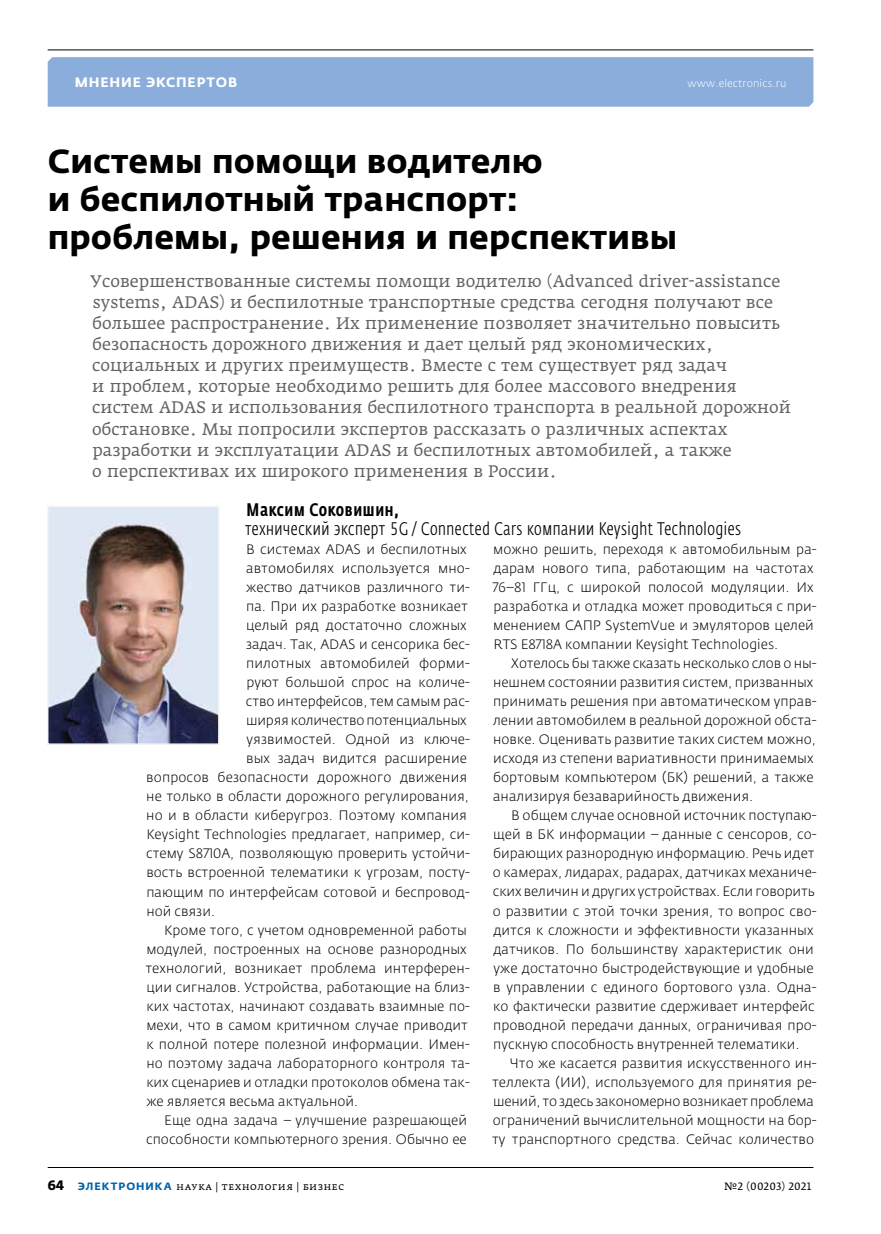
<style>
.page{position:relative;width:881px;height:1234px;background:#fff}
.page>*{position:absolute;margin:0;border:0;box-sizing:border-box;transform-origin:0 0}
.t1{font:700 33px/38.1px "Fedra Sans Pro";letter-spacing:.005em;color:#000}
.t2{font:300 18px "Fedra Sans Cond Pro";letter-spacing:.035em;color:#000}
.t3{font:500 18px "Fedra Sans Cond Pro";letter-spacing:.035em;color:#000}
.t4{font:16.5px/21px "Fedra Serif A Pro";letter-spacing:.005em;color:#646363}
.t5{font:300 13.5px/19px "Fedra Sans Pro";letter-spacing:.005em;color:#000}
.t6{font:300 13.5px "Fedra Sans Pro";letter-spacing:-.015em;color:#000}
.t7{font:700 13.5px "Fedra Sans Alt Pro";letter-spacing:.06em;color:#fff}
.t8{font:10.5px "Fedra Serif A Pro";letter-spacing:.03em;color:#000}
.t9{font:300 10.5px "Fedra Sans Pro";letter-spacing:.015em;color:#fff}
.s1{font-family:"Fedra Sans Pro";font-weight:700;font-size:13.5px}
.s2{font-family:"Fedra Sans Alt Pro";font-weight:700;color:#0061a7}
</style>
<div class="page">
<div style="left:48px;top:57px;width:765px;height:50px;background:#8baddc"></div>
<hr style="left:48px;top:49px;width:765px;height:1px;background:#000">
<hr style="left:48px;top:1166px;width:765px;height:1px;background:#000">
<img style="left:50px;top:508px;width:166px;height:233px">
<div style="left:47px;top:505px;width:172px;height:239px;border:2px solid #f6f6f6"></div>
<p class="t7" style="left:75px;top:74px;width:164px">Мнение экспертов</p>
<p class="t9" style="left:687px;top:77px;width:100px">www.electronics.ru</p>
<h1 class="t1" style="left:48px;top:142px;width:630px">Системы помощи водителю<br>и беспилотный транспорт: проблемы, решения и перспективы</h1>
<p class="t4" style="left:90px;top:271px;width:702px">Усовершенствованные системы помощи водителю (Advanced driver-assistance systems, ADAS) и беспилотные транспортные средства сегодня получают все большее распространение. Их применение позволяет значительно повысить безопасность дорожного движения и дает целый ряд экономических, социальных и других преимуществ. Вместе с тем существует ряд задач<br>и проблем, которые необходимо решить для более массового внедрения систем ADAS и использования беспилотного транспорта в реальной дорожной обстановке. Мы попросили экспертов рассказать о различных аспектах разработки и эксплуатации ADAS и беспилотных автомобилей, а также<br>о перспективах их широкого применения в России.</p>
<h2 class="t3" style="left:246px;top:498px;width:154px">Максим Соковишин,</h2>
<h2 class="t2" style="left:245px;top:518px;width:497px">технический эксперт 5G / Connected Cars компании Keysight Technologies</h2>
<p class="t5" style="left:246px;top:539px;width:222px">В системах ADAS и беспилотных</p>
<p class="t5" style="left:246px;top:558px;width:225px">автомобилях используется мно-</p>
<p class="t5" style="left:246px;top:577px;width:225px">жество датчиков различного ти-</p>
<p class="t5" style="left:246px;top:596px;width:223px">па. При их разработке возникает</p>
<p class="t5" style="left:246px;top:615px;width:222px">целый ряд достаточно сложных</p>
<p class="t5" style="left:246px;top:634px;width:225px">задач. Так, ADAS и сенсорика бес-</p>
<p class="t5" style="left:246px;top:653px;width:225px">пилотных автомобилей форми-</p>
<p class="t5" style="left:246px;top:672px;width:225px">руют большой спрос на количе-</p>
<p class="t5" style="left:246px;top:691px;width:225px">ство интерфейсов, тем самым рас-</p>
<p class="t6" style="left:246px;top:711px;width:222px">ширяя количество потенциальных</p>
<p class="t5" style="left:246px;top:729px;width:225px">уязвимостей. Одной из ключе-</p>
<p class="t5" style="left:246px;top:748px;width:222px">вых задач видится расширение</p>
<p class="t5" style="left:146px;top:767px;width:322px">вопросов безопасности дорожного движения</p>
<p class="t5" style="left:146px;top:786px;width:324px">не только в области дорожного регулирования,</p>
<p class="t5" style="left:146px;top:805px;width:322px">но и в области киберугроз. Поэтому компания</p>
<p class="t5" style="left:146px;top:825px;width:325px">Keysight Technologies предлагает, например, си-</p>
<p class="t5" style="left:146px;top:844px;width:325px">стему S8710A, позволяющую проверить устойчи-</p>
<p class="t5" style="left:146px;top:863px;width:325px">вость встроенной телематики к угрозам, посту-</p>
<p class="t5" style="left:146px;top:882px;width:325px">пающим по интерфейсам сотовой и беспровод-</p>
<p class="t5" style="left:146px;top:901px;width:70px">ной связи.</p>
<p class="t5" style="left:164px;top:920px;width:304px">Кроме того, с учетом одновременной работы</p>
<p class="t5" style="left:146px;top:939px;width:322px">модулей, построенных на основе разнородных</p>
<p class="t5" style="left:145px;top:958px;width:326px">технологий, возникает проблема интерферен-</p>
<p class="t5" style="left:146px;top:977px;width:325px">ции сигналов. Устройства, работающие на близ-</p>
<p class="t5" style="left:146px;top:996px;width:325px">ких частотах, начинают создавать взаимные по-</p>
<p class="t5" style="left:146px;top:1015px;width:323px">мехи, что в самом критичном случае приводит</p>
<p class="t5" style="left:146px;top:1034px;width:325px">к полной потере полезной информации. Имен-</p>
<p class="t5" style="left:146px;top:1053px;width:325px">но поэтому задача лабораторного контроля та-</p>
<p class="t5" style="left:146px;top:1072px;width:325px">ких сценариев и отладки протоколов обмена так-</p>
<p class="t5" style="left:146px;top:1091px;width:213px">же является весьма актуальной.</p>
<p class="t5" style="left:164px;top:1110px;width:304px">Еще одна задача – улучшение разрешающей</p>
<p class="t5" style="left:146px;top:1129px;width:322px">способности компьютерного зрения. Обычно ее</p>
<p class="t5" style="left:492px;top:539px;width:325px">можно решить, переходя к автомобильным ра&shy;дарам нового типа, работающим на частотах 76–81 ГГц, с широкой полосой модуляции. Их разработка и отладка может проводиться с при&shy;менением САПР SystemVue и эмуляторов целей RTS E8718A компании Keysight Technologies.</p>
<p class="t5" style="left:493px;top:653px;width:325px;text-indent:18px">Хотелось бы также сказать несколько слов о ны&shy;нешнем состоянии развития систем, призванных принимать решения при автоматическом управ&shy;лении автомобилем в реальной дорожной обста&shy;новке. Оценивать развитие таких систем можно, исходя из степени вариативности принимаемых бортовым компьютером (БК) решений, а также анализируя безаварийность движения.</p>
<p class="t5" style="left:492px;top:805px;width:325px;text-indent:18px">В общем случае основной источник поступаю&shy;щей в БК информации – данные с сенсоров, со&shy;бирающих разнородную информацию. Речь идет о камерах, лидарах, радарах, датчиках механиче&shy;ских величин и других устройствах. Если говорить о развитии с этой точки зрения, то вопрос сво&shy;дится к сложности и эффективности указанных датчиков. По большинству характеристик они уже достаточно быстродействующие и удобные в управлении с единого бортового узла. Одна&shy;ко фактически развитие сдерживает интерфейс проводной передачи данных, ограничивая про&shy;пускную способность внутренней телематики.</p>
<p class="t5" style="left:492px;top:1053px;width:326px;text-indent:18px">Что же касается развития искусственного ин&shy;теллекта (ИИ), используемого для принятия ре&shy;шений, то здесь закономерно возникает проблема ограничений вычислительной мощности на бор&shy;ту транспортного средства. Сейчас количество</p>
<p class="t8" style="left:48px;top:1179px;width:298px"><span class="s1">64</span> <span class="s2">ЭЛЕКТРОНИКА</span> наука | технология | бизнес</p>
<p class="t8" style="left:723px;top:1179px;width:89px">№2 (00203) 2021</p>
</div>
